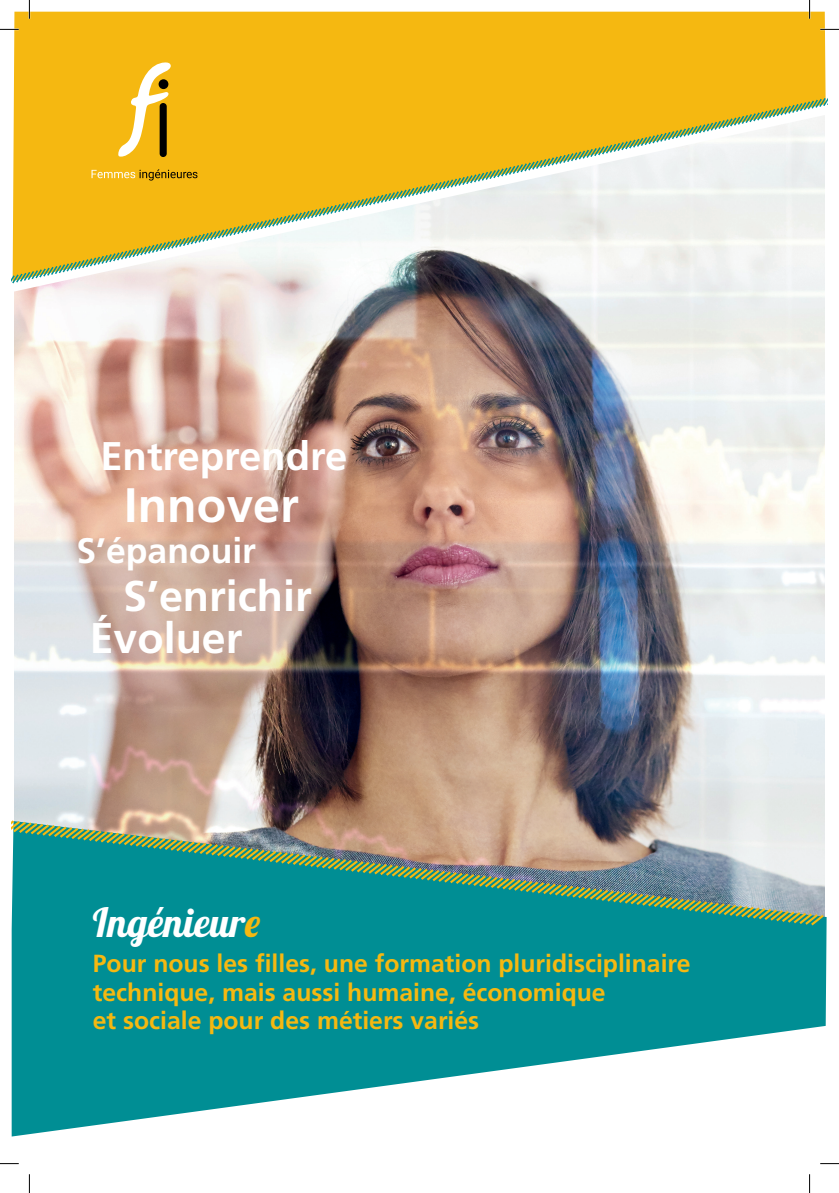
<style>
.page{position:relative;width:839px;height:1193px;background:#fff}
.page>*{position:absolute;margin:0;border:0;box-sizing:border-box;transform-origin:0 0}
.t1{font:700 48.38px "Frutiger";color:#fff}
.t2{font:700 43px "Frutiger LT Std";color:#fff}
.t3{font:700 42.88px "Frutiger";color:#fff}
.t4{font:700 40px "Frutiger LT Std";color:#fff}
.t5{font:40px "Lobster 1.4";color:#fff}
.t6{font:700 35.5px "Frutiger LT Std";color:#fff}
.t7{font:700 24.75px/28.6px "Frutiger";color:#f5b811}
.s1{color:#f5b811}
</style>
<div class="page">
<img style="left:14px;top:302px;width:810px;height:512px">
<div style="left:13px;top:12px;width:812px;height:77px;background:#f5b811"></div>
<svg style="left:12px;top:916px;width:814px;height:220px;fill:#008e94"></svg>
<svg style="left:13px;top:89px;width:813px;height:213px"></svg>
<svg style="left:12px;top:92px;width:815px;height:195px"></svg>
<img style="left:12px;top:814px;width:813px;height:113px">
<svg style="left:91px;top:169px;width:106px;height:12px"></svg>
<svg style="left:117px;top:62px;width:54px;height:95px"></svg>
<svg style="left:0;top:29px;width:19px;height:1px"></svg>
<svg style="left:820px;top:29px;width:18px;height:1px"></svg>
<svg style="left:0;top:1163px;width:19px;height:1px"></svg>
<svg style="left:820px;top:1163px;width:18px;height:1px"></svg>
<svg style="left:29px;top:0;width:1px;height:19px"></svg>
<svg style="left:29px;top:1174px;width:1px;height:19px"></svg>
<svg style="left:808px;top:0;width:2px;height:19px"></svg>
<svg style="left:809px;top:1174px;width:1px;height:19px"></svg>
<h3 class="t4" style="left:100px;top:433px;width:248px">Entreprendre</h3>
<h1 class="t1" style="left:124px;top:476px;width:176px">Innover</h1>
<h3 class="t6" style="left:77px;top:530px;width:181px">S’épanouir</h3>
<h2 class="t2" style="left:123px;top:570px;width:190px">S’enrichir</h2>
<h3 class="t3" style="left:90px;top:613px;width:154px">Évoluer</h3>
<h3 class="t5" style="left:93px;top:897px;width:169px">Ingénieur<span class="s1">e</span></h3>
<p class="t7" style="left:93px;top:949px;width:599px">Pour nous les filles, une formation pluridisciplinaire technique, mais aussi humaine, économique<br>et sociale pour des métiers variés</p>
</div>
